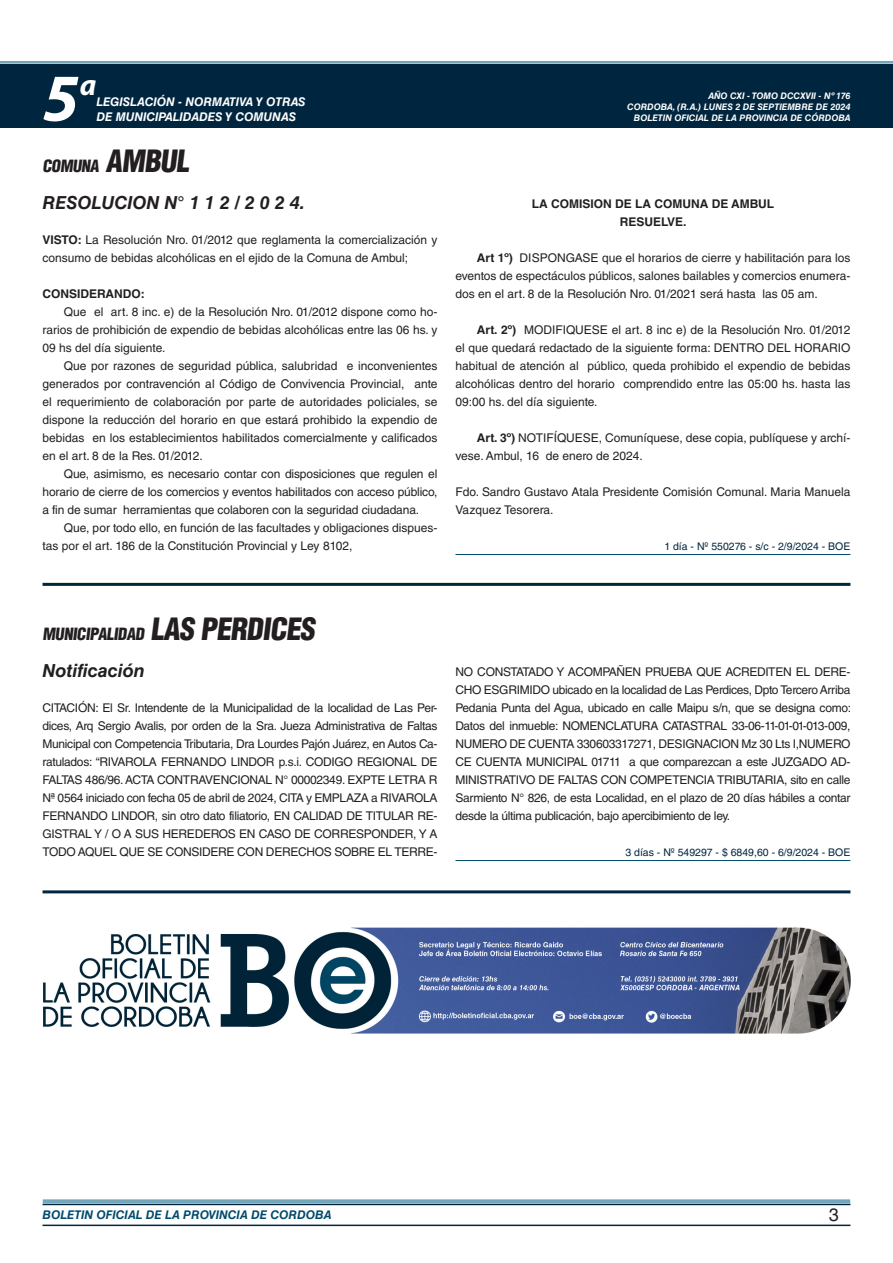
<style>
.page{position:relative;width:893px;height:1263px;background:#fff}
.page>*{position:absolute;margin:0;border:0;box-sizing:border-box;transform-origin:0 0}
.t1{font:italic 700 67.5px "Myriad Pro";color:#fff}
.t2{font:italic 700 30px "Myriad Pro";color:#fff}
.NOMBRE_DE_MINISTERIO{font:italic 700 18px "Helvetica LT Std";color:#231f20}
.t3{font:18px "Helvetica LT Std";color:#231f20}
.BASE{font:900 condensed 16.5px "Helvetica LT Std";color:#231f20}
.TEXTO_BASE{font:12px/18px "Helvetica LT Std";color:#231f20;text-align:justify}
.t4{font:italic 700 12px "Helvetica LT Std";color:#fff}
.t5{font:italic 700 12px "Helvetica LT Std";color:#004b6c}
.RESUELVE{font:700 12px "Helvetica LT Std";color:#231f20}
.TEXTO_BASE-2{font:700 12px "Helvetica LT Std";color:#231f20}
.FECHA_DE_VENCIMIENTO{font:10.5px "Helvetica LT Std";color:#00263f}
.t6{font:italic 700 9px/10.8px "Helvetica LT Std";color:#fff;text-align:right}
.s1{font-size:30px}
.s2{font-weight:700}
</style>
<div class="page">
<div style="left:0;top:61px;width:893px;height:6px;background:#fff;opacity:.75"></div>
<div style="left:0;top:64px;width:893px;height:64px;background:#00263f"></div>
<hr style="left:43px;top:1224px;width:807px;height:2px;background:#00263f">
<div style="left:42px;top:1198px;width:809px;height:8px;background:#fff;opacity:.75"></div>
<hr style="left:455px;top:554px;width:395px;height:1px;background:#004b6c">
<hr style="left:43px;top:583px;width:807px;height:3px;background:#00263f">
<hr style="left:455px;top:860px;width:395px;height:1px;background:#004b6c">
<hr style="left:43px;top:890px;width:807px;height:3px;background:#00263f">
<img style="left:43px;top:928px;width:808px;height:105px">
<h1 class="t1" style="left:43px;top:54px;width:38px">5</h1>
<h2 class="t2" style="left:80px;top:66px;width:18px">a</h2>
<p class="t4" style="left:96px;top:95px;width:211px">LEGISLACIÓN - NORMATIVA Y OTRAS</p>
<p class="t4" style="left:96px;top:109px;width:201px">DE MUNICIPALIDADES Y COMUNAS</p>
<p class="BASE" style="left:43px;top:155px;width:153px">COMUNA <span class="s1">AMBUL</span></p>
<p class="NOMBRE_DE_MINISTERIO" style="left:43px;top:192px;width:264px">RESOLUCION N° 1 1 2 / 2 0 2 4.</p>
<p class="TEXTO_BASE" style="left:43px;top:231px;width:396px"><span class="s2">VISTO:</span> La Resolución Nro. 01/2012 que reglamenta la comercialización y consumo de bebidas alcohólicas en el ejido de la Comuna de Ambul;</p>
<p class="TEXTO_BASE-2" style="left:43px;top:286px;width:104px">CONSIDERANDO:</p>
<p class="TEXTO_BASE" style="left:43px;top:303px;width:396px;text-indent:21px">Que el art. 8 inc. e) de la Resolución Nro. 01/2012 dispone como ho&shy;rarios de prohibición de expendio de bebidas alcohólicas entre las 06 hs. y 09 hs del día siguiente.</p>
<p class="TEXTO_BASE" style="left:43px;top:357px;width:396px;text-indent:21px">Que por razones de seguridad pública, salubridad e inconvenientes generados por contravención al Código de Convivencia Provincial, ante el requerimiento de colaboración por parte de autoridades policiales, se dispone la reducción del horario en que estará prohibido la expendio de bebidas en los establecimientos habilitados comercialmente y calificados en el art. 8 de la Res. 01/2012.</p>
<p class="TEXTO_BASE" style="left:43px;top:465px;width:396px;text-indent:21px">Que, asimismo, es necesario contar con disposiciones que regulen el horario de cierre de los comercios y eventos habilitados con acceso público, a fin de sumar herramientas que colaboren con la seguridad ciudadana.</p>
<p class="TEXTO_BASE" style="left:43px;top:519px;width:396px;text-indent:21px">Que, por todo ello, en función de las facultades y obligaciones dispues&shy;tas por el art. 186 de la Constitución Provincial y Ley 8102,</p>
<p class="t6" style="left:627px;top:91px;width:225px">AÑO CXI - TOMO DCCXVII - Nº 176<br>CORDOBA, (R.A.) LUNES 2 DE SEPTIEMBRE DE 2024<br>BOLETIN OFICIAL DE LA PROVINCIA DE CÓRDOBA</p>
<p class="RESUELVE" style="left:532px;top:196px;width:244px">LA COMISION DE LA COMUNA DE AMBUL</p>
<p class="RESUELVE" style="left:620px;top:214px;width:68px">RESUELVE.</p>
<p class="TEXTO_BASE" style="left:455px;top:249px;width:396px;text-indent:21px"><span class="s2">Art 1º)</span> DISPONGASE que el horarios de cierre y habilitación para los eventos de espectáculos públicos, salones bailables y comercios enumera&shy;dos en el art. 8 de la Resolución Nro. 01/2021 será hasta las 05 am.</p>
<p class="TEXTO_BASE" style="left:455px;top:321px;width:396px;text-indent:21px"><span class="s2">Art. 2º)</span> MODIFIQUESE el art. 8 inc e) de la Resolución Nro. 01/2012 el que quedará redactado de la siguiente forma: DENTRO DEL HORARIO habitual de atención al público, queda prohibido el expendio de bebidas alcohólicas dentro del horario comprendido entre las 05:00 hs. hasta las 09:00 hs. del día siguiente.</p>
<p class="TEXTO_BASE" style="left:455px;top:429px;width:396px;text-indent:21px"><span class="s2">Art. 3º)</span> NOTIFÍQUESE, Comuníquese, dese copia, publíquese y archí&shy;vese. Ambul, 16 de enero de 2024.</p>
<p class="TEXTO_BASE" style="left:455px;top:483px;width:396px">Fdo. Sandro Gustavo Atala Presidente Comisión Comunal. Maria Manuela<br>Vazquez Tesorera.</p>
<p class="FECHA_DE_VENCIMIENTO" style="left:664px;top:540px;width:188px">1 día - Nº 550276 - s/c - 2/9/2024 - BOE</p>
<p class="BASE" style="left:43px;top:623px;width:279px">MUNICIPALIDAD <span class="s1">LAS PERDICES</span></p>
<p class="NOMBRE_DE_MINISTERIO" style="left:43px;top:660px;width:104px">Notificación</p>
<p class="TEXTO_BASE" style="left:43px;top:699px;width:396px">CITACIÓN: El Sr. Intendente de la Municipalidad de la localidad de Las Per&shy;dices, Arq Sergio Avalis, por orden de la Sra. Jueza Administrativa de Faltas Municipal con Competencia Tributaria, Dra Lourdes Pajón Juárez, en Autos Ca&shy;ratulados: “RIVAROLA FERNANDO LINDOR p.s.i. CODIGO REGIONAL DE FALTAS 486/96. ACTA CONTRAVENCIONAL N° 00002349. EXPTE LETRA R Nª 0564 iniciado con fecha 05 de abril de 2024, CITA y EMPLAZA a RIVAROLA FERNANDO LINDOR, sin otro dato filiatorio, EN CALIDAD DE TITULAR RE-GISTRAL Y / O A SUS HEREDEROS EN CASO DE CORRESPONDER, Y A TODO AQUEL QUE SE CONSIDERE CON DERECHOS SOBRE EL TERRE-</p>
<p class="TEXTO_BASE" style="left:455px;top:663px;width:397px">NO CONSTATADO Y ACOMPAÑEN PRUEBA QUE ACREDITEN EL DERE-CHO ESGRIMIDO ubicado en la localidad de Las Perdices, Dpto Tercero Arriba Pedania Punta del Agua, ubicado en calle Maipu s/n, que se designa como:<br>Datos del inmueble: NOMENCLATURA CATASTRAL 33-06-11-01-01-013-009, NUMERO DE CUENTA 330603317271, DESIGNACION Mz 30 Lts I,NUMERO CE CUENTA MUNICIPAL 01711 a que comparezcan a este JUZGADO AD-MINISTRATIVO DE FALTAS CON COMPETENCIA TRIBUTARIA, sito en calle Sarmiento N° 826, de esta Localidad, en el plazo de 20 días hábiles a contar desde la última publicación, bajo apercibimiento de ley.</p>
<p class="FECHA_DE_VENCIMIENTO" style="left:625px;top:846px;width:227px">3 días - Nº 549297 - $ 6849,60 - 6/9/2024 - BOE</p>
<p class="t5" style="left:43px;top:1208px;width:290px">BOLETIN OFICIAL DE LA PROVINCIA DE CORDOBA</p>
<h3 class="t3" style="left:829px;top:1204px;width:12px">3</h3>
</div>
